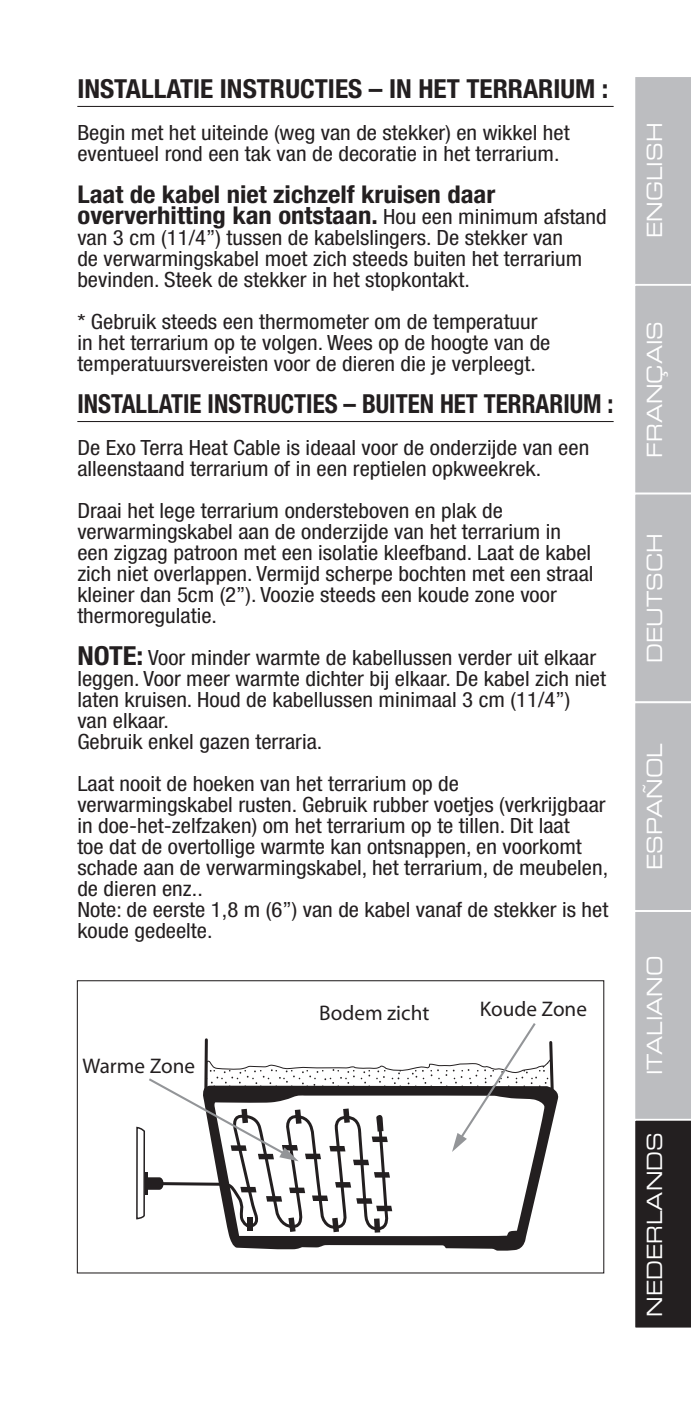
<style>
.page{position:relative;width:691px;height:1405px;background:#fff}
.page>*{position:absolute;margin:0;border:0;box-sizing:border-box;transform-origin:0 0}
.t1{font:700 condensed 26.25px "Helvetica Neue";color:#231f20;scale:.95 1}
.t2{font:700 condensed 26.25px "Helvetica Neue";color:#231f20;scale:1.04 1}
.t3{font:700 condensed 24.5px/21px "Helvetica Neue";color:#231f20;scale:1.09 1}
.t4{font:condensed 21px/21px "Helvetica Neue";color:#231f20;scale:1.09 1}
.t5{font:21px "Eurostile Extended Two";color:#fff;scale:.9 1}
.t6{font:21px "Myriad Pro";color:#231f20}
.s1{font-weight:400;font-size:21px}
.s2{font-weight:700;font-size:26.25px}
</style>
<div class="page">
<svg style="left:635px;top:77px;width:55px;height:1251px;background:#a3a3a6"></svg>
<hr style="left:77px;top:106px;width:536px;height:1px;background:#231f20">
<hr style="left:77px;top:421px;width:536px;height:1px;background:#231f20">
<svg style="left:228px;top:1090px;width:331px;height:161px;fill:#292626"></svg>
<svg style="left:136px;top:1023px;width:419px;height:211px"></svg>
<div style="left:77px;top:980px;width:527px;height:293px;border:1px solid #231f20"></div>
<p class="t2" style="left:77px;top:73px;width:512px">INSTALLATIE INSTRUCTIES – IN HET TERRARIUM :</p>
<p class="t4" style="left:77px;top:122px;width:453px">Begin met het uiteinde (weg van de stekker) en wikkel het eventueel rond een tak van de decoratie in het terrarium.</p>
<p class="t3" style="left:77px;top:183px;width:487px">Laat de kabel niet zichzelf kruisen daar oververhitting kan ontstaan. <span class="s1">Hou een minimum afstand</span></p>
<p class="t4" style="left:77px;top:227px;width:464px">van 3 cm (11/4”) tussen de kabelslingers. De stekker van de verwarmingskabel moet zich steeds buiten het terrarium bevinden. Steek de stekker in het stopkontakt.</p>
<p class="t4" style="left:77px;top:311px;width:435px">* Gebruik steeds een thermometer om de temperatuur in het terrarium op te volgen. Wees op de hoogte van de temperatuursvereisten voor de dieren die je verpleegt.</p>
<p class="t1" style="left:77px;top:388px;width:565px">INSTALLATIE INSTRUCTIES – BUITEN HET TERRARIUM :</p>
<p class="t4" style="left:77px;top:437px;width:471px">De Exo Terra Heat Cable is ideaal voor de onderzijde van een alleenstaand terrarium of in een reptielen opkweekrek.</p>
<p class="t4" style="left:77px;top:500px;width:475px">Draai het lege terrarium ondersteboven en plak de verwarmingskabel aan de onderzijde van het terrarium in een zigzag patroon met een isolatie kleefband. Laat de kabel zich niet overlappen. Vermijd scherpe bochten met een straal kleiner dan 5cm (2”). Voozie steeds een koude zone voor thermoregulatie.</p>
<p class="t4" style="left:77px;top:647px;width:486px"><span class="s2">NOTE:</span> Voor minder warmte de kabellussen verder uit elkaar leggen. Voor meer warmte dichter bij elkaar. De kabel zich niet laten kruisen. Houd de kabellussen minimaal 3 cm (11/4”)<br>van elkaar.<br>Gebruik enkel gazen terraria.</p>
<p class="t4" style="left:77px;top:773px;width:488px">Laat nooit de hoeken van het terrarium op de verwarmingskabel rusten. Gebruik rubber voetjes (verkrijgbaar in doe-het-zelfzaken) om het terrarium op te tillen. Dit laat<br>toe dat de overtollige warmte kan ontsnappen, en voorkomt schade aan de verwarmingskabel, het terrarium, de meubelen, de dieren enz..<br>Note: de eerste 1,8 m (6”) van de kabel vanaf de stekker is het koude gedeelte.</p>
<p class="t6" style="left:82px;top:1053px;width:114px">Warme Zone</p>
<p class="t6" style="left:319px;top:1000px;width:112px">Bodem zicht</p>
<p class="t6" style="left:479px;top:996px;width:109px">Koude Zone</p>
<p class="t5" style="left:640px;top:238px;width:130px;rotate:-90deg">ENGLISH</p>
<p class="t5" style="left:640px;top:458px;width:153px;rotate:-90deg">FRANÇAIS</p>
<p class="t5" style="left:640px;top:663px;width:146px;rotate:-90deg">DEUTSCH</p>
<p class="t5" style="left:640px;top:870px;width:142px;rotate:-90deg">ESPAÑOL</p>
<p class="t5" style="left:640px;top:1075px;width:134px;rotate:-90deg">ITALIANO</p>
<p class="t5" style="left:640px;top:1317px;width:207px;rotate:-90deg">NEDERLANDS</p>
</div>
